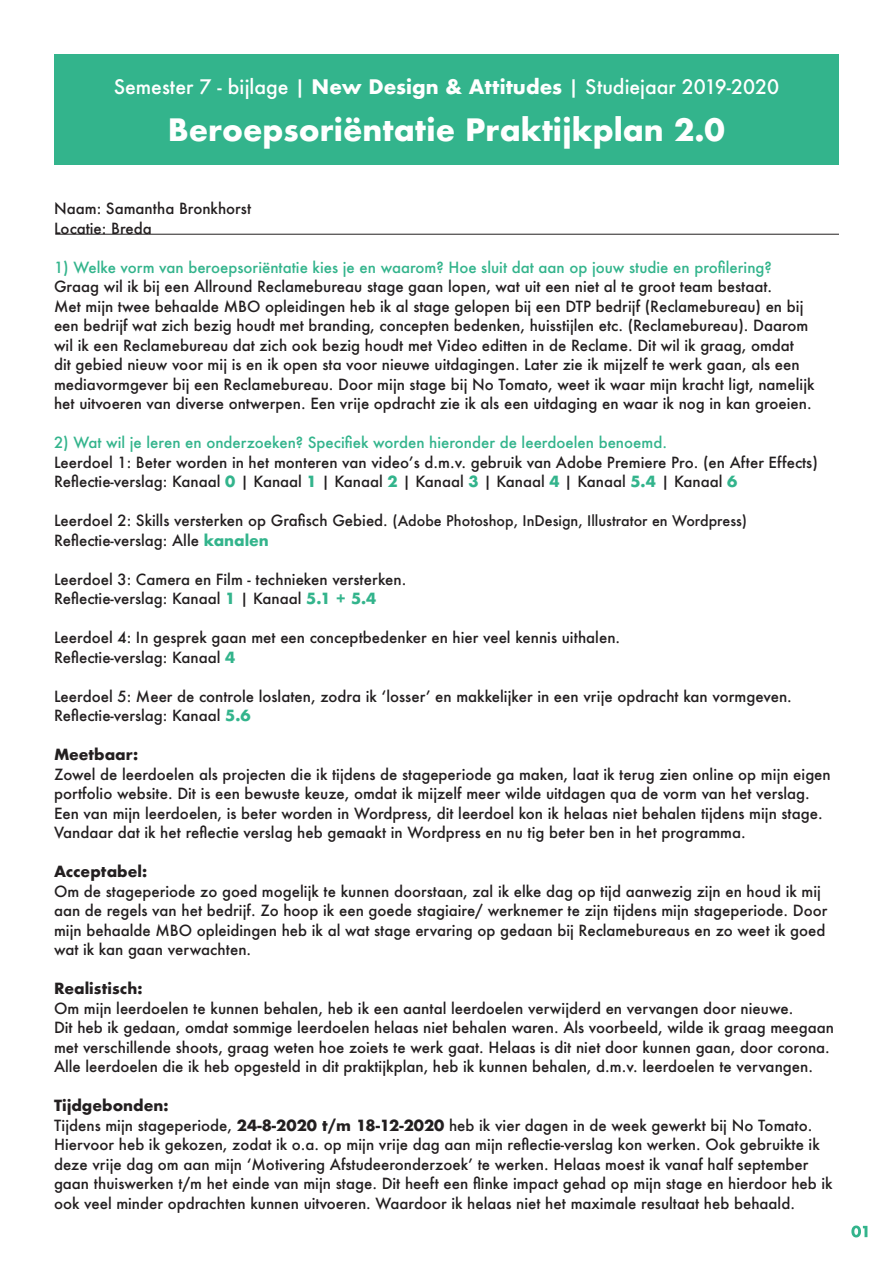
<style>
.page{position:relative;width:893px;height:1263px;background:#fff}
.page>*{position:absolute;margin:0;border:0;box-sizing:border-box;transform-origin:0 0}
.t1{font:700 30px "Futura";color:#fff}
.t2{font:500 19.5px "Futura";color:#fff}
.t3{font:500 15px/19.5px "Futura";color:#231f20}
.t4{font:500 15px "Futura";color:#33b48c}
.t5{font:700 15px "Futura";color:#231f20}
.t6{font:500 14.25px "Futura";color:#231f20}
.s1{font-weight:700}
.s2{font-weight:700;color:#33b48c}
.s3{font-size:15px}
</style>
<div class="page">
<div style="left:54px;top:54px;width:785px;height:110px;background:#33b48c"></div>
<hr style="left:55px;top:234px;width:784px;height:1px;background:#231f20">
<svg style="left:851px;top:1225px;width:16px;height:12px"></svg>
<p class="t2" style="left:114px;top:73px;width:667px">Semester 7 - bijlage | <span class="s1">New Design &amp; Attitudes</span> | Studiejaar 2019-2020</p>
<p class="t1" style="left:168px;top:108px;width:559px">Beroepsoriëntatie Praktijkplan 2.0</p>
<p class="t3" style="left:54px;top:199px;width:199px">Naam: Samantha Bronkhorst</p>
<p class="t3" style="left:54px;top:218px;width:99px">Locatie: Breda</p>
<p class="t4" style="left:54px;top:257px;width:719px">1) Welke vorm van beroepsoriëntatie kies je en waarom? Hoe sluit dat aan op jouw studie en profilering?</p>
<p class="t3" style="left:54px;top:277px;width:720px">Graag wil ik bij een Allround Reclamebureau stage gaan lopen, wat uit een niet al te groot team bestaat.</p>
<p class="t3" style="left:54px;top:296px;width:762px">Met mijn twee behaalde MBO opleidingen heb ik al stage gelopen bij een DTP bedrijf (Reclamebureau) en bij een bedrijf wat zich bezig houdt met branding, concepten bedenken, huisstijlen etc. (Reclamebureau). Daarom wil ik een Reclamebureau dat zich ook bezig houdt met Video editten in de Reclame. Dit wil ik graag, omdat<br>dit gebied nieuw voor mij is en ik open sta voor nieuwe uitdagingen. Later zie ik mijzelf te werk gaan, als een mediavormgever bij een Reclamebureau. Door mijn stage bij No Tomato, weet ik waar mijn kracht ligt, namelijk het uitvoeren van diverse ontwerpen. Een vrije opdracht zie ik als een uitdaging en waar ik nog in kan groeien.</p>
<p class="t4" style="left:54px;top:432px;width:614px">2) Wat wil je leren en onderzoeken? Specifiek worden hieronder de leerdoelen benoemd.</p>
<p class="t3" style="left:54px;top:452px;width:765px">Leerdoel 1: Beter worden in het monteren van video’s d.m.v. gebruik van Adobe Premiere Pro. (en After Effects)</p>
<p class="t3" style="left:54px;top:472px;width:685px">Reflectie-verslag: Kanaal <span class="s2">0</span> | Kanaal <span class="s2">1</span> | Kanaal <span class="s2">2</span> | Kanaal <span class="s2">3</span> | Kanaal <span class="s2">4</span> | Kanaal <span class="s2">5.4</span> | Kanaal <span class="s2">6</span></p>
<p class="t6" style="left:54px;top:511px;width:695px"><span class="s3">Leerdoel 2: Skills versterken op Grafisch Gebied.</span> (Adobe Photoshop, InDesign, Illustrator en Wordpress)</p>
<p class="t3" style="left:54px;top:530px;width:216px">Reflectie-verslag: Alle <span class="s2">kanalen</span></p>
<p class="t3" style="left:54px;top:569px;width:354px">Leerdoel 3: Camera en Film - technieken versterken.</p>
<p class="t3" style="left:54px;top:589px;width:324px">Reflectie-verslag: Kanaal <span class="s2">1</span> | Kanaal <span class="s2">5.1 + 5.4</span></p>
<p class="t3" style="left:54px;top:628px;width:568px">Leerdoel 4: In gesprek gaan met een conceptbedenker en hier veel kennis uithalen.</p>
<p class="t3" style="left:54px;top:647px;width:183px">Reflectie-verslag: Kanaal <span class="s2">4</span></p>
<p class="t3" style="left:54px;top:686px;width:739px">Leerdoel 5: Meer de controle loslaten, zodra ik ‘losser’ en makkelijker in een vrije opdracht kan vormgeven.</p>
<p class="t3" style="left:54px;top:706px;width:198px">Reflectie-verslag: Kanaal <span class="s2">5.6</span></p>
<p class="t5" style="left:54px;top:744px;width:86px">Meetbaar:</p>
<p class="t3" style="left:54px;top:764px;width:778px">Zowel de leerdoelen als projecten die ik tijdens de stageperiode ga maken, laat ik terug zien online op mijn eigen portfolio website. Dit is een bewuste keuze, omdat ik mijzelf meer wilde uitdagen qua de vorm van het verslag.<br>Een van mijn leerdoelen, is beter worden in Wordpress, dit leerdoel kon ik helaas niet behalen tijdens mijn stage.<br>Vandaar dat ik het reflectie verslag heb gemaakt in Wordpress en nu tig beter ben in het programma.</p>
<p class="t5" style="left:54px;top:861px;width:95px">Acceptabel:</p>
<p class="t3" style="left:54px;top:881px;width:775px">Om de stageperiode zo goed mogelijk te kunnen doorstaan, zal ik elke dag op tijd aanwezig zijn en houd ik mij aan de regels van het bedrijf. Zo hoop ik een goede stagiaire/ werknemer te zijn tijdens mijn stageperiode. Door mijn behaalde MBO opleidingen heb ik al wat stage ervaring op gedaan bij Reclamebureaus en zo weet ik goed wat ik kan gaan verwachten.</p>
<p class="t5" style="left:54px;top:978px;width:90px">Realistisch:</p>
<p class="t3" style="left:54px;top:998px;width:741px">Om mijn leerdoelen te kunnen behalen, heb ik een aantal leerdoelen verwijderd en vervangen door nieuwe.</p>
<p class="t3" style="left:54px;top:1018px;width:781px">Dit heb ik gedaan, omdat sommige leerdoelen helaas niet behalen waren. Als voorbeeld, wilde ik graag meegaan met verschillende shoots, graag weten hoe zoiets te werk gaat. Helaas is dit niet door kunnen gaan, door corona.</p>
<p class="t3" style="left:54px;top:1057px;width:760px">Alle leerdoelen die ik heb opgesteld in dit praktijkplan, heb ik kunnen behalen, d.m.v. leerdoelen te vervangen.</p>
<p class="t5" style="left:54px;top:1095px;width:116px">Tijdgebonden:</p>
<p class="t3" style="left:54px;top:1115px;width:780px">Tijdens mijn stageperiode, <span class="s1">24-8-2020 t/m 18-12-2020</span> heb ik vier dagen in de week gewerkt bij No Tomato.<br>Hiervoor heb ik gekozen, zodat ik o.a. op mijn vrije dag aan mijn reflectie-verslag kon werken. Ook gebruikte ik deze vrije dag om aan mijn ‘Motivering Afstudeeronderzoek’ te werken. Helaas moest ik vanaf half september gaan thuiswerken t/m het einde van mijn stage. Dit heeft een flinke impact gehad op mijn stage en hierdoor heb ik ook veel minder opdrachten kunnen uitvoeren. Waardoor ik helaas niet het maximale resultaat heb behaald.</p>
</div>
